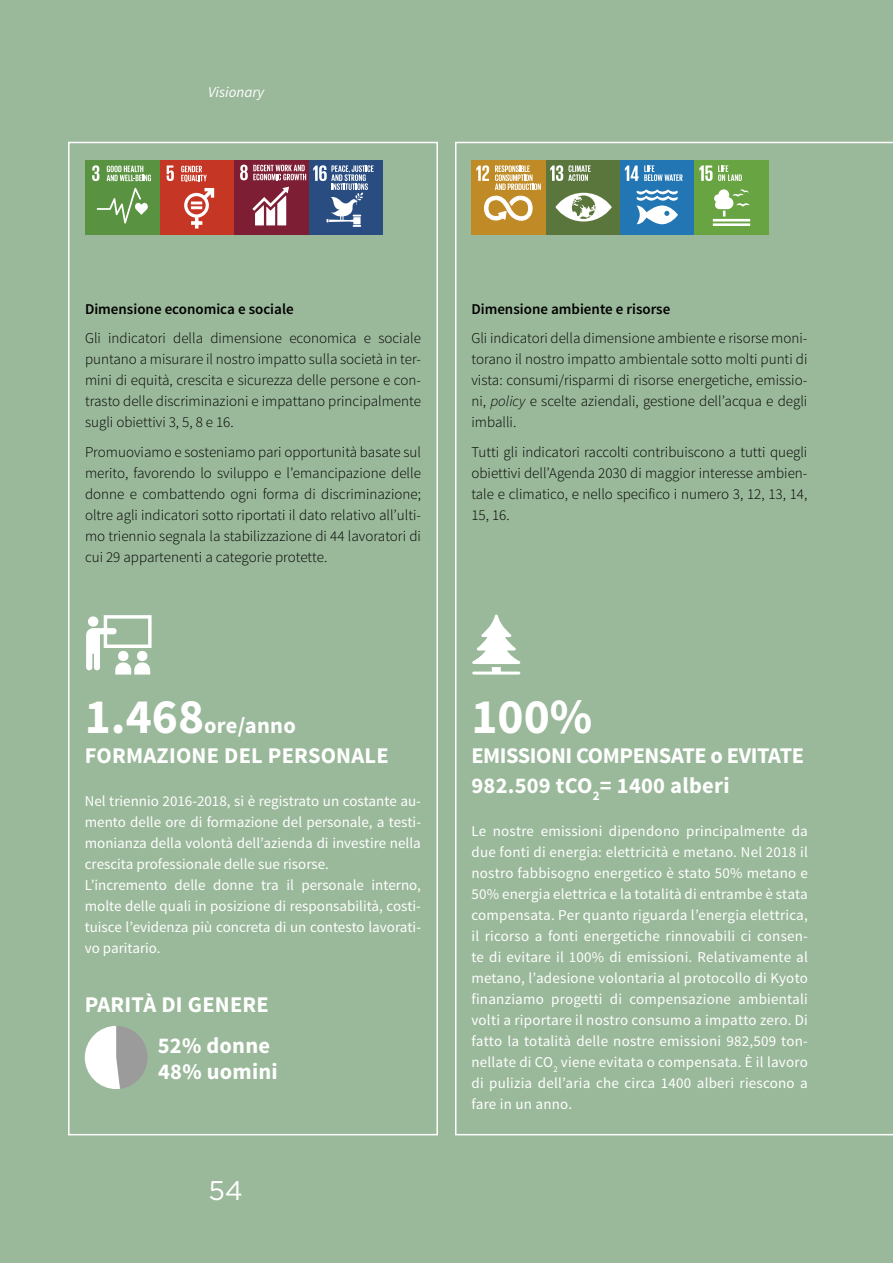
<style>
.page{position:relative;width:893px;height:1263px;background:#9ab89a}
.page>*{position:absolute;margin:0;border:0;box-sizing:border-box;transform-origin:0 0}
.t1{font:700 49.5px "Source Sans Pro";color:#fff}
.t2{font:27px "Gotham";color:#fff}
.t3{font:700 22.5px/30px "Source Sans Pro";letter-spacing:.01em;color:#fff}
.t4{font:700 22.5px/30px "Source Sans Pro";letter-spacing:-.02em;color:#fff}
.t5{font:15px/21px "Source Sans Pro";color:#fff}
.t6{font:300 15px/21px "Source Sans Pro";color:#000;text-align:justify}
.t7{font:600 15px "Source Sans Pro";color:#000}
.t8{font:italic 15px "Source Sans Pro";color:#fff}
.s1{font-style:italic}
.s2{font-size:49.5px}
</style>
<div class="page">
<svg style="left:85px;top:1026px;width:63px;height:63px"></svg>
<svg style="left:86px;top:615px;width:66px;height:59px"></svg>
<div style="left:68px;top:142px;width:370px;height:993px;border:2px solid #fff"></div>
<svg style="left:455px;top:142px;width:438px;height:993px"></svg>
<div style="left:546px;top:160px;width:74px;height:74px;background:#5a763c"></div>
<div style="left:308px;top:160px;width:75px;height:74px;background:#294d81"></div>
<div style="left:159px;top:160px;width:75px;height:74px;background:#c63624"></div>
<svg style="left:184px;top:188px;width:30px;height:40px"></svg>
<svg style="left:181px;top:166px;width:26px;height:16px"></svg>
<div style="left:234px;top:160px;width:74px;height:74px;background:#7e1e34"></div>
<svg style="left:240px;top:160px;width:134px;height:67px"></svg>
<div style="left:620px;top:160px;width:75px;height:74px;background:#2276b4"></div>
<svg style="left:637px;top:189px;width:41px;height:35px"></svg>
<svg style="left:624px;top:165px;width:59px;height:16px"></svg>
<svg style="left:620px;top:235px;width:6px;height:5px"></svg>
<div style="left:85px;top:160px;width:74px;height:74px;background:#599241"></div>
<svg style="left:97px;top:188px;width:51px;height:36px"></svg>
<svg style="left:92px;top:165px;width:7px;height:16px"></svg>
<svg style="left:107px;top:166px;width:44px;height:15px"></svg>
<svg style="left:159px;top:160px;width:15px;height:21px"></svg>
<div style="left:471px;top:160px;width:75px;height:74px;background:#c08b26"></div>
<svg style="left:476px;top:165px;width:136px;height:57px"></svg>
<svg style="left:546px;top:235px;width:5px;height:5px"></svg>
<div style="left:695px;top:160px;width:74px;height:74px;background:#69a442"></div>
<hr style="left:713px;top:219px;width:37px;height:2px;background:#fff">
<hr style="left:713px;top:223px;width:37px;height:3px;background:#fff">
<svg style="left:714px;top:189px;width:35px;height:28px"></svg>
<svg style="left:699px;top:165px;width:43px;height:16px"></svg>
<svg style="left:695px;top:235px;width:5px;height:5px"></svg>
<svg style="left:769px;top:235px;width:5px;height:5px"></svg>
<p class="t8" style="left:208px;top:82px;width:58px">Visionary</p>
<p class="t7" style="left:85px;top:299px;width:210px">Dimensione economica e sociale</p>
<p class="t6" style="left:85px;top:328px;width:337px">Gli indicatori della dimensione economica e sociale puntano a misurare il nostro impatto sulla società in ter&shy;mini di equità, crescita e sicurezza delle persone e con&shy;trasto delle discriminazioni e impattano principalmente sugli obiettivi 3, 5, 8 e 16.</p>
<p class="t6" style="left:85px;top:441px;width:337px">Promuoviamo e sosteniamo pari opportunità basate sul merito, favorendo lo sviluppo e l’emancipazione delle donne e combattendo ogni forma di discriminazione; oltre agli indicatori sotto riportati il dato relativo all’ulti&shy;mo triennio segnala la stabilizzazione di 44 lavoratori di cui 29 appartenenti a categorie protette.</p>
<p class="t7" style="left:471px;top:299px;width:200px">Dimensione ambiente e risorse</p>
<p class="t6" style="left:471px;top:328px;width:337px">Gli indicatori della dimensione ambiente e risorse moni&shy;torano il nostro impatto ambientale sotto molti punti di vista: consumi/risparmi di risorse energetiche, emissio&shy;ni, <span class="s1">policy</span> e scelte aziendali, gestione dell’acqua e degli imballi.</p>
<p class="t6" style="left:471px;top:441px;width:337px">Tutti gli indicatori raccolti contribuiscono a tutti quegli obiettivi dell’Agenda 2030 di maggior interesse ambien&shy;tale e climatico, e nello specifico i numero 3, 12, 13, 14, 15, 16.</p>
<h3 class="t3" style="left:85px;top:711px;width:305px"><span class="s2">1.468</span>ore/anno<br>FORMAZIONE DEL PERSONALE</h3>
<p class="t5" style="left:85px;top:790px;width:338px">Nel triennio 2016-2018, si è registrato un costante au&shy;mento delle ore di formazione del personale, a testi&shy;monianza della volontà dell’azienda di investire nella crescita professionale delle sue risorse.<br>L’incremento delle donne tra il personale interno, molte delle quali in posizione di responsabilità, costi&shy;tuisce l’evidenza più concreta di un contesto lavorati&shy;vo paritario.</p>
<h3 class="t3" style="left:85px;top:990px;width:186px">PARITÀ DI GENERE</h3>
<h3 class="t3" style="left:158px;top:1031px;width:114px">52% donne</h3>
<h3 class="t3" style="left:158px;top:1057px;width:121px">48% uomini</h3>
<h2 class="t2" style="left:208px;top:1173px;width:36px">54</h2>
<h1 class="t1" style="left:471px;top:685px;width:122px">100%</h1>
<h3 class="t4" style="left:471px;top:741px;width:334px">EMISSIONI COMPENSATE o EVITATE<br>982.509 tCO<sub>2</sub>= 1400 alberi</h3>
<p class="t5" style="left:471px;top:820px;width:338px;text-align:justify">Le nostre emissioni dipendono principalmente da due fonti di energia: elettricità e metano. Nel 2018 il nostro fabbisogno energetico è stato 50% metano e 50% energia elettrica e la totalità di entrambe è stata compensata. Per quanto riguarda l’energia elettrica, il ricorso a fonti energetiche rinnovabili ci consen&shy;te di evitare il 100% di emissioni. Relativamente al metano, l’adesione volontaria al protocollo di Kyoto finanziamo progetti di compensazione ambientali volti a riportare il nostro consumo a impatto zero. Di fatto la totalità delle nostre emissioni 982,509 ton&shy;nellate di CO<sub>2</sub> viene evitata o compensata. È il lavoro di pulizia dell’aria che circa 1400 alberi riescono a fare in un anno.</p>
</div>
